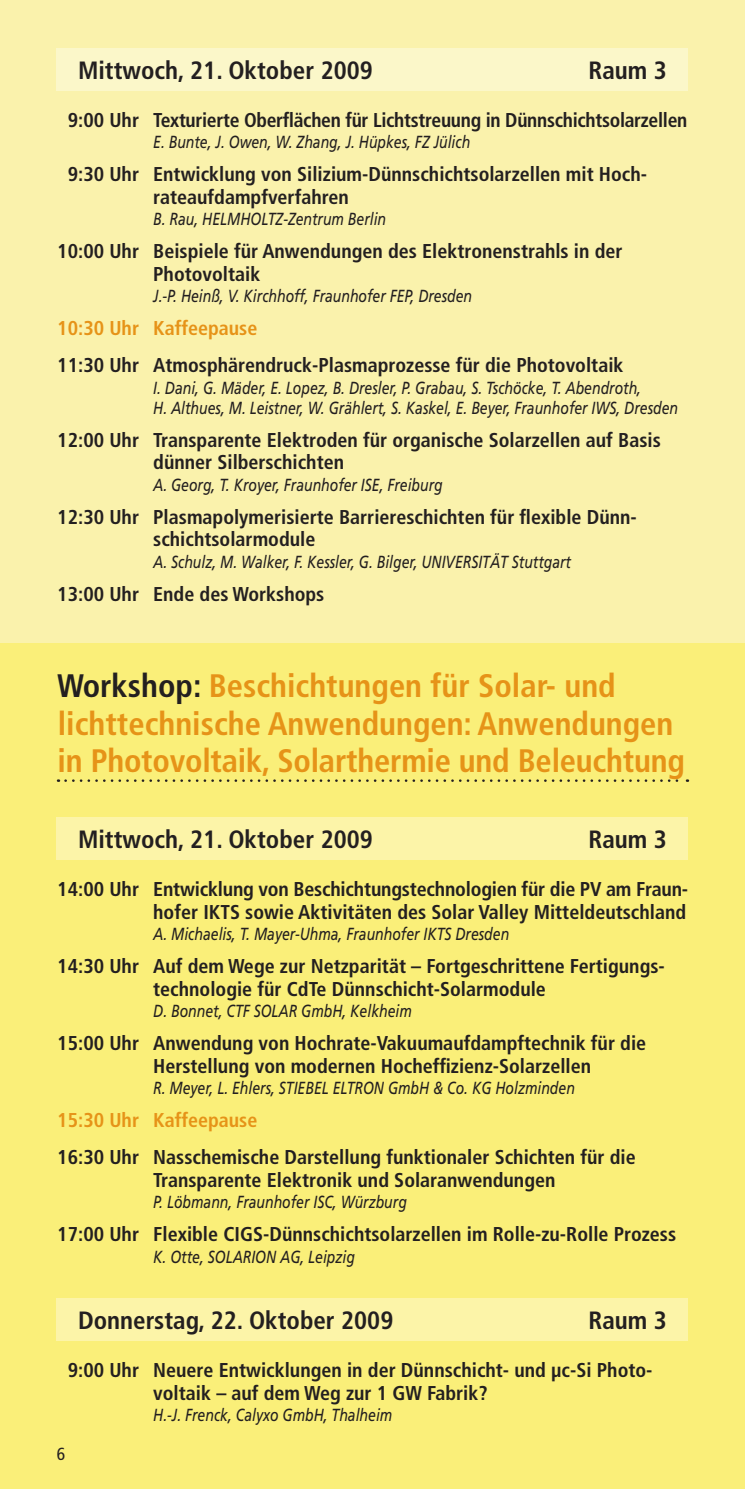
<style>
.page{position:relative;width:745px;height:1489px;background:#fff}
.page>*{position:absolute;margin:0;border:0;box-sizing:border-box;transform-origin:0 0}
.t1{font:700 condensed 32.5px/37.5px "Frutiger";color:#e69318}
.t2{font:700 condensed 25px "Frutiger";color:#231f20}
.t3{font:700 condensed 20px/22.5px "Frutiger";color:#231f20}
.t4{font:700 condensed 20px "Frutiger";color:#e69318}
.t5{font:italic 17.5px/20px "Frutiger";color:#231f20;scale:.8 1}
.t6{font:condensed 17.5px "Frutiger";color:#231f20}
.s1{color:#231f20}
</style>
<div class="page">
<div style="left:0;top:643px;width:744px;height:845px;background:#faef79"></div>
<div style="left:0;top:0;width:744px;height:643px;background:#faf2ac"></div>
<svg style="left:65px;top:779px;width:622px;height:2px"></svg>
<div style="left:57px;top:817px;width:630px;height:42px;background:#fcf4a8"></div>
<div style="left:57px;top:1298px;width:630px;height:42px;background:#fcf4a8"></div>
<div style="left:57px;top:48px;width:630px;height:43px;background:#fbf7c9"></div>
<p class="t2" style="left:78px;top:55px;width:296px">Mittwoch, 21. Oktober 2009</p>
<p class="t2" style="left:588px;top:55px;width:80px">Raum 3</p>
<p class="t3" style="left:68px;top:108px;width:620px">9:00 Uhr Texturierte Oberflächen für Lichtstreuung in Dünnschichtsolarzellen</p>
<p class="t5" style="left:153px;top:132px;width:397px">E. Bunte, J. Owen, W. Zhang, J. Hüpkes, FZ Jülich</p>
<p class="t3" style="left:153px;top:163px;width:495px;text-indent:-85px">9:30 Uhr Entwicklung von Silizium-Dünnschichtsolarzellen mit Hoch&shy;rateaufdampfverfahren</p>
<p class="t5" style="left:153px;top:209px;width:292px">B. Rau, HELMHOLTZ-Zentrum Berlin</p>
<p class="t3" style="left:153px;top:240px;width:470px;text-indent:-96px">10:00 Uhr Beispiele für Anwendungen des Elektronenstrahls in der<br>Photovoltaik</p>
<p class="t5" style="left:153px;top:286px;width:400px">J.-P. Heinß, V. Kirchhoff, Fraunhofer FEP, Dresden</p>
<p class="t4" style="left:57px;top:316px;width:201px">10:30 Uhr Kaffeepause</p>
<p class="t3" style="left:57px;top:354px;width:567px">11:30 Uhr Atmosphärendruck-Plasmaprozesse für die Photovoltaik</p>
<p class="t5" style="left:153px;top:377px;width:657px">I. Dani, G. Mäder, E. Lopez, B. Dresler, P. Grabau, S. Tschöcke, T. Abendroth,<br>H. Althues, M. Leistner, W. Grählert, S. Kaskel, E. Beyer, Fraunhofer IWS, Dresden</p>
<p class="t3" style="left:153px;top:428px;width:508px;text-indent:-96px">12:00 Uhr Transparente Elektroden für organische Solarzellen auf Basis dünner Silberschichten</p>
<p class="t5" style="left:153px;top:474px;width:363px">A. Georg, T. Kroyer, Fraunhofer ISE, Freiburg</p>
<p class="t3" style="left:153px;top:505px;width:485px;text-indent:-96px">12:30 Uhr Plasmapolymerisierte Barriereschichten für flexible Dünn&shy;schichtsolarmodule</p>
<p class="t5" style="left:153px;top:551px;width:523px">A. Schulz, M. Walker, F. Kessler, G. Bilger, UNIVERSITÄT Stuttgart</p>
<p class="t3" style="left:57px;top:582px;width:268px">13:00 Uhr Ende des Workshops</p>
<h1 class="t1" style="left:57px;top:667px;width:629px"><span class="s1">Workshop:</span> Beschichtungen für Solar- und lichttechnische Anwendungen: Anwendungen in Photovoltaik, Solarthermie und Beleuchtung</h1>
<p class="t2" style="left:78px;top:824px;width:296px">Mittwoch, 21. Oktober 2009</p>
<p class="t2" style="left:588px;top:824px;width:80px">Raum 3</p>
<p class="t3" style="left:57px;top:877px;width:632px;text-align:right">14:00 Uhr Entwicklung von Beschichtungstechnologien für die PV am Fraun&shy;hofer IKTS sowie Aktivitäten des Solar Valley Mitteldeutschland</p>
<p class="t5" style="left:153px;top:923px;width:446px">A. Michaelis, T. Mayer-Uhma, Fraunhofer IKTS Dresden</p>
<p class="t3" style="left:153px;top:955px;width:513px;text-indent:-96px">14:30 Uhr Auf dem Wege zur Netzparität – Fortgeschrittene Fertigungs&shy;technologie für CdTe Dünnschicht-Solarmodule</p>
<p class="t5" style="left:153px;top:1000px;width:324px">D. Bonnet, CTF SOLAR GmbH, Kelkheim</p>
<p class="t3" style="left:153px;top:1032px;width:494px;text-indent:-96px">15:00 Uhr Anwendung von Hochrate-Vakuumaufdampftechnik für die<br>Herstellung von modernen Hocheffizienz-Solarzellen</p>
<p class="t5" style="left:153px;top:1077px;width:528px">R. Meyer, L. Ehlers, STIEBEL ELTRON GmbH &amp; Co. KG Holzminden</p>
<p class="t4" style="left:57px;top:1108px;width:201px">15:30 Uhr Kaffeepause</p>
<p class="t3" style="left:153px;top:1145px;width:483px;text-indent:-96px">16:30 Uhr Nasschemische Darstellung funktionaler Schichten für die<br>Transparente Elektronik und Solaranwendungen</p>
<p class="t5" style="left:153px;top:1191px;width:318px">P. Löbmann, Fraunhofer ISC, Würzburg</p>
<p class="t3" style="left:57px;top:1222px;width:620px">17:00 Uhr Flexible CIGS-Dünnschichtsolarzellen im Rolle-zu-Rolle Prozess</p>
<p class="t5" style="left:153px;top:1246px;width:253px">K. Otte, SOLARION AG, Leipzig</p>
<p class="t2" style="left:78px;top:1305px;width:316px">Donnerstag, 22. Oktober 2009</p>
<p class="t2" style="left:588px;top:1305px;width:80px">Raum 3</p>
<p class="t3" style="left:153px;top:1358px;width:500px;text-indent:-85px">9:00 Uhr Neuere Entwicklungen in der Dünnschicht- und µc-Si Photo&shy;voltaik – auf dem Weg zur 1 GW Fabrik?</p>
<p class="t5" style="left:153px;top:1404px;width:300px">H.-J. Frenck, Calyxo GmbH, Thalheim</p>
<p class="t6" style="left:57px;top:1443px;width:10px">6</p>
</div>
